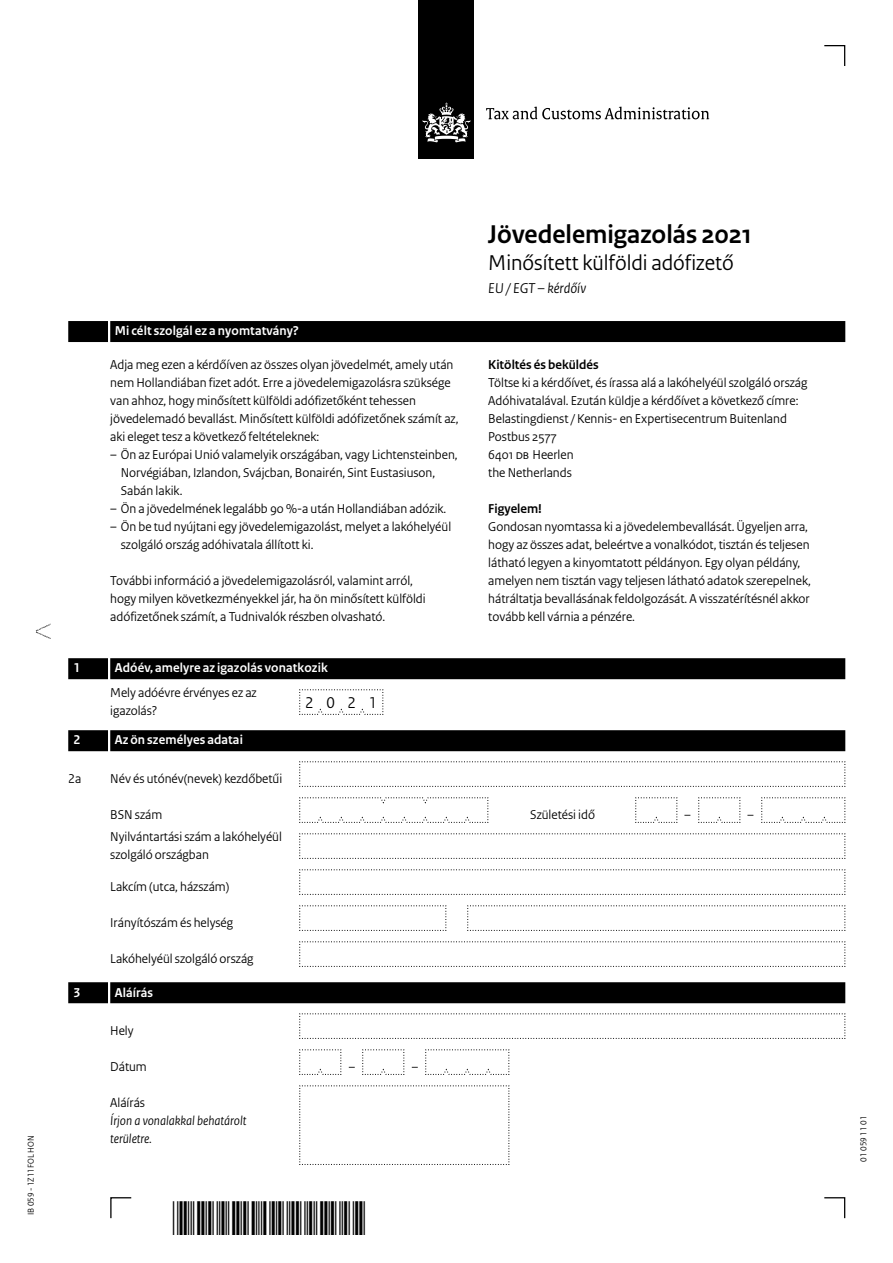
<style>
.page{position:relative;width:893px;height:1263px;background:#fff}
.page>*{position:absolute;margin:0;border:0;box-sizing:border-box;transform-origin:0 0}
.Documentnaam{font:700 27px "Rijksoverheid Sans Heading";color:#000}
.Belastingsoort{font:22.5px "Rijksoverheid Sans Heading";color:#000}
.Veld{font:16.5px "Rijksoverheid Sans Heading";color:#000}
.Onderwerp{font:italic 15px "Rijksoverheid Sans Heading";color:#000}
.Gebruiksaanwijzing{font:13.5px/18px "Rijksoverheid Sans Heading";color:#000}
.Gebruiksaanwijzing_w{font:13.5px/18px "Rijksoverheid Sans Heading";color:#000}
.Vraag{font:13.5px "Rijksoverheid Sans Heading";color:#000}
.Vraag_12{font:13.5px/18px "Rijksoverheid Sans Heading";color:#000}
.KOP_D_Nummer{font:700 13.5px "Rijksoverheid Sans Heading";letter-spacing:.01em;color:#fff}
.Vraag-2{font:italic 13.5px/18px "Rijksoverheid Sans Heading";color:#000}
.Vraag_Nummer{font:13.5px "Rijksoverheid Sans Heading";color:#000}
.KOP_B_Nummer{font:700 13.5px "Rijksoverheid Sans Heading";letter-spacing:.01em;color:#fff}
.Tussenkop{font:700 13.5px "Rijksoverheid Sans Heading";color:#000}
.Vraag_geen_inspring{font:13.5px "Rijksoverheid Sans Heading";color:#000}
.Let_op_kop{font:700 13.5px "Rijksoverheid Sans Heading";color:#000}
.t1{font:9px "Rijksoverheid Sans Heading";color:#000}
.s1{font-style:normal}
</style>
<div class="page">
<div style="left:419px;top:0;width:55px;height:158px;background:#000"></div>
<svg style="left:423px;top:103px;width:47px;height:40px"></svg>
<svg style="left:486px;top:107px;width:223px;height:12px"></svg>
<svg style="left:824px;top:1197px;width:22px;height:22px"></svg>
<svg style="left:110px;top:1197px;width:22px;height:22px"></svg>
<svg style="left:824px;top:45px;width:22px;height:21px"></svg>
<svg style="left:299px;top:1085px;width:211px;height:80px"></svg>
<svg style="left:299px;top:1049px;width:43px;height:26px"></svg>
<svg style="left:362px;top:1049px;width:43px;height:26px"></svg>
<svg style="left:425px;top:1049px;width:85px;height:26px"></svg>
<svg style="left:299px;top:689px;width:85px;height:26px"></svg>
<svg style="left:299px;top:761px;width:547px;height:26px"></svg>
<svg style="left:299px;top:797px;width:190px;height:26px"></svg>
<svg style="left:635px;top:797px;width:43px;height:26px"></svg>
<svg style="left:698px;top:797px;width:43px;height:26px"></svg>
<svg style="left:761px;top:797px;width:85px;height:26px"></svg>
<svg style="left:299px;top:833px;width:547px;height:26px"></svg>
<svg style="left:299px;top:869px;width:547px;height:26px"></svg>
<svg style="left:299px;top:905px;width:148px;height:26px"></svg>
<svg style="left:467px;top:905px;width:379px;height:26px"></svg>
<svg style="left:299px;top:941px;width:547px;height:26px"></svg>
<svg style="left:299px;top:1013px;width:547px;height:26px"></svg>
<svg style="left:36px;top:624px;width:15px;height:15px"></svg>
<div style="left:110px;top:321px;width:735px;height:21px;background:#000"></div>
<div style="left:68px;top:321px;width:40px;height:21px;background:#000"></div>
<div style="left:110px;top:658px;width:735px;height:21px;background:#000"></div>
<div style="left:68px;top:658px;width:40px;height:21px;background:#000"></div>
<div style="left:110px;top:730px;width:735px;height:21px;background:#000"></div>
<div style="left:68px;top:730px;width:40px;height:21px;background:#000"></div>
<div style="left:110px;top:982px;width:735px;height:21px;background:#000"></div>
<div style="left:68px;top:982px;width:40px;height:21px;background:#000"></div>
<p class="t1" style="left:26px;top:1215px;width:81px;rotate:-90deg">IB 059 - 1Z11FOL HON</p>
<h2 class="KOP_B_Nummer" style="left:115px;top:323px;width:186px">Mi célt szolgál ez a nyomtatvány?</h2>
<p class="Gebruiksaanwijzing" style="left:110px;top:356px;width:350px">Adja meg ezen a kérdőíven az összes olyan jövedelmét, amely után nem Hollandiában fizet adót. Erre a jövedelemigazolásra szüksége van ahhoz, hogy minősített külföldi adófizetőként tehessen jövedelemadó bevallást. Minősített külföldi adófizetőnek számít az, aki eleget tesz a következő feltételeknek:</p>
<p class="Gebruiksaanwijzing" style="left:121px;top:446px;width:338px;text-indent:-10px">– Ön az Európai Unió valamelyik országában, vagy Lichtensteinben,<br>Norvégiában, Izlandon, Svájcban, Bonairén, Sint Eustasiuson,<br>Sabán lakik.</p>
<p class="Gebruiksaanwijzing" style="left:110px;top:500px;width:338px">– Ön a jövedelmének legalább 90 %-a után Hollandiában adózik.</p>
<p class="Gebruiksaanwijzing" style="left:121px;top:518px;width:332px;text-indent:-10px">– Ön be tud nyújtani egy jövedelemigazolást, melyet a lakóhelyéül szolgáló ország adóhivatala állított ki.</p>
<p class="Gebruiksaanwijzing_w" style="left:110px;top:572px;width:317px">További információ a jövedelemigazolásról, valamint arról, hogy milyen következményekkel jár, ha ön minősített külföldi adófizetőnek számít, a Tudnivalók részben olvasható.</p>
<h1 class="Documentnaam" style="left:488px;top:219px;width:265px">Jövedelemigazolás 2021</h1>
<h1 class="Belastingsoort" style="left:488px;top:250px;width:247px">Minősített külföldi adófizető</h1>
<h1 class="Onderwerp" style="left:488px;top:279px;width:99px">EU / EGT – kérdőív</h1>
<h3 class="Tussenkop" style="left:488px;top:357px;width:112px">Kitöltés és beküldés</h3>
<p class="Gebruiksaanwijzing" style="left:488px;top:374px;width:321px">Töltse ki a kérdőívet, és írassa alá a lakóhelyéül szolgáló ország<br>Adóhivatalával. Ezután küldje a kérdőívet a következő címre:</p>
<p class="Gebruiksaanwijzing" style="left:488px;top:410px;width:300px">Belastingdienst / Kennis- en Expertisecentrum Buitenland</p>
<p class="Gebruiksaanwijzing" style="left:488px;top:428px;width:70px">Postbus 2577</p>
<p class="Gebruiksaanwijzing" style="left:488px;top:446px;width:87px">6401 DB Heerlen</p>
<p class="Gebruiksaanwijzing" style="left:488px;top:464px;width:85px">the Netherlands</p>
<p class="Let_op_kop" style="left:488px;top:501px;width:55px">Figyelem!</p>
<p class="Gebruiksaanwijzing" style="left:488px;top:518px;width:324px">Gondosan nyomtassa ki a jövedelembevallását. Ügyeljen arra, hogy az összes adat, beleértve a vonalkódot, tisztán és teljesen látható legyen a kinyomtatott példányon. Egy olyan példány, amelyen nem tisztán vagy teljesen látható adatok szerepelnek, hátráltatja bevallásának feldolgozását. A visszatérítésnél akkor tovább kell várnia a pénzére.</p>
<h2 class="KOP_D_Nummer" style="left:74px;top:660px;width:8px">1</h2>
<h2 class="KOP_D_Nummer" style="left:115px;top:660px;width:215px">Adóév, amelyre az igazolás vonatkozik</h2>
<p class="Vraag_12" style="left:110px;top:684px;width:148px">Mely adóévre érvényes ez az igazolás?</p>
<p class="Veld" style="left:305px;top:693px;width:74px">2021</p>
<h2 class="KOP_D_Nummer" style="left:74px;top:732px;width:8px">2</h2>
<h2 class="KOP_D_Nummer" style="left:115px;top:732px;width:130px">Az ön személyes adatai</h2>
<p class="Vraag_Nummer" style="left:68px;top:771px;width:15px">2a</p>
<p class="Vraag_Nummer" style="left:110px;top:771px;width:174px">Név és utónév(nevek) kezdőbetűi</p>
<p class="Vraag" style="left:110px;top:807px;width:53px">BSN szám</p>
<p class="Vraag_geen_inspring" style="left:530px;top:807px;width:66px">Születési idő</p>
<p class="Vraag_12" style="left:110px;top:828px;width:173px">Nyilvántartási szám a lakóhelyéül szolgáló országban</p>
<p class="Vraag" style="left:110px;top:879px;width:121px">Lakcím (utca, házszám)</p>
<p class="Vraag" style="left:110px;top:915px;width:124px">Irányítószám és helység</p>
<p class="Vraag" style="left:110px;top:951px;width:145px">Lakóhelyéül szolgáló ország</p>
<h2 class="KOP_D_Nummer" style="left:74px;top:984px;width:8px">3</h2>
<h2 class="KOP_D_Nummer" style="left:115px;top:984px;width:40px">Aláírás</h2>
<p class="Vraag" style="left:110px;top:1023px;width:25px">Hely</p>
<p class="Vraag" style="left:110px;top:1059px;width:38px">Dátum</p>
<p class="Vraag-2" style="left:110px;top:1094px;width:138px"><span class="s1">Aláírás<br></span>Írjon a vonalakkal behatárolt területre.</p>
<p class="t1" style="left:858px;top:1161px;width:47px;rotate:-90deg">01 059 11 01</p>
</div>
